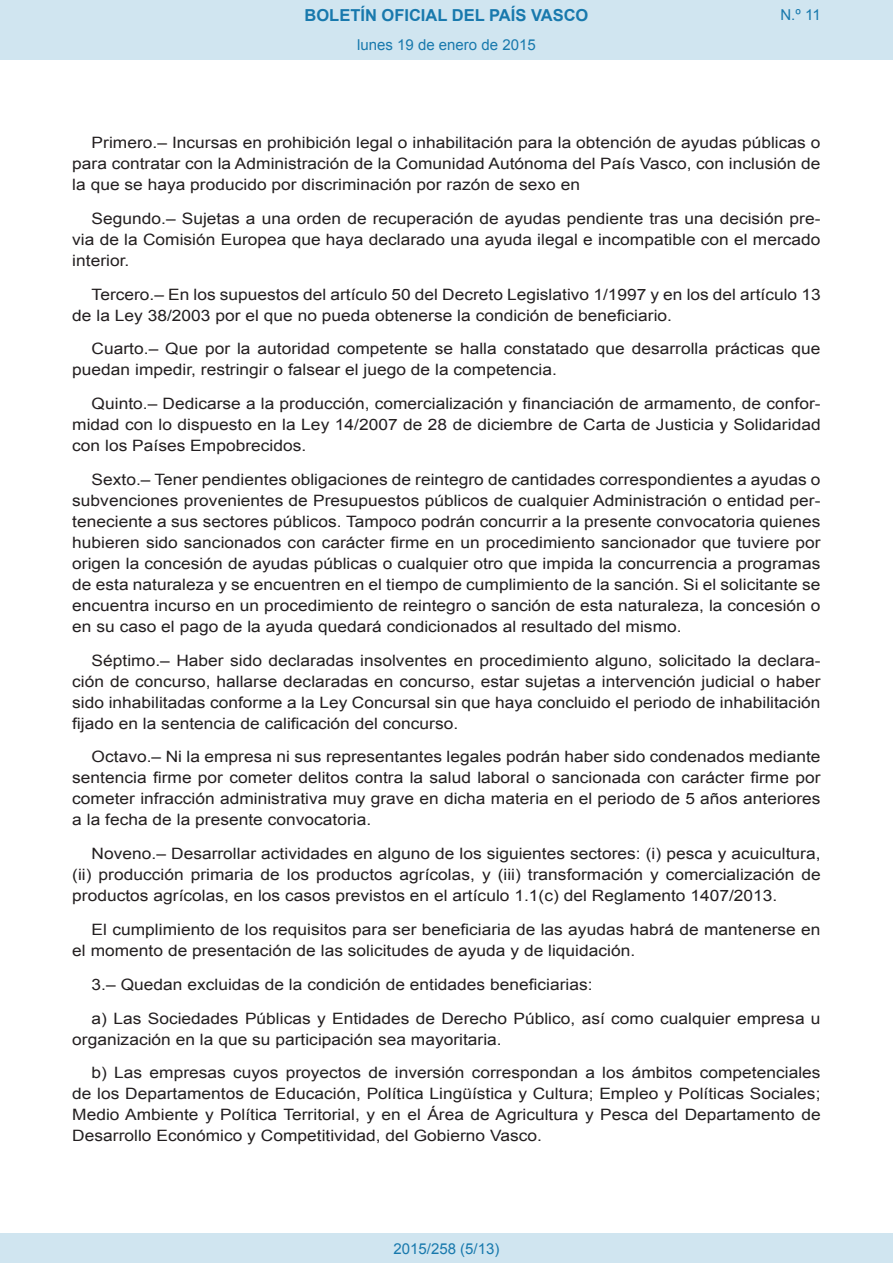
<style>
.page{position:relative;width:893px;height:1263px;background:#fff}
.page>*{position:absolute;margin:0;border:0;box-sizing:border-box;transform-origin:0 0}
.t1{font:700 16.5px "Arial";color:#1879ad}
.BOPVDetalle{font:15.6px/21px "Arial";color:#231f20;text-align:justify;scale:1.11 1}
.Paginacion_Centro{font:15px "Arial";color:#1879ad}
</style>
<div class="page">
<div style="left:0;top:0;width:893px;height:60px;background:#d0e5f0"></div>
<div style="left:0;top:1233px;width:893px;height:30px;background:#d0e5f0"></div>
<p class="t1" style="left:305px;top:4px;width:285px">BOLETÍN OFICIAL DEL PAÍS VASCO</p>
<p class="Paginacion_Centro" style="left:357px;top:35px;width:180px">lunes 19 de enero de 2015</p>
<p class="Paginacion_Centro" style="left:780px;top:5px;width:42px">N.º 11</p>
<p class="BOPVDetalle" style="left:72px;top:132px;width:676px;text-indent:19px">Primero.– Incursas en prohibición legal o inhabilitación para la obtención de ayudas públicas o para contratar con la Administración de la Comunidad Autónoma del País Vasco, con inclusión de la que se haya producido por discriminación por razón de sexo en</p>
<p class="BOPVDetalle" style="left:72px;top:208px;width:676px;text-indent:19px">Segundo.– Sujetas a una orden de recuperación de ayudas pendiente tras una decisión pre&shy;via de la Comisión Europea que haya declarado una ayuda ilegal e incompatible con el mercado interior.</p>
<p class="BOPVDetalle" style="left:72px;top:284px;width:676px;text-indent:19px">Tercero.– En los supuestos del artículo 50 del Decreto Legislativo 1/1997 y en los del artículo 13 de la Ley 38/2003 por el que no pueda obtenerse la condición de beneficiario.</p>
<p class="BOPVDetalle" style="left:72px;top:339px;width:676px;text-indent:19px">Cuarto.– Que por la autoridad competente se halla constatado que desarrolla prácticas que puedan impedir, restringir o falsear el juego de la competencia.</p>
<p class="BOPVDetalle" style="left:72px;top:393px;width:676px;text-indent:19px">Quinto.– Dedicarse a la producción, comercialización y financiación de armamento, de confor&shy;midad con lo dispuesto en la Ley 14/2007 de 28 de diciembre de Carta de Justicia y Solidaridad con los Países Empobrecidos.</p>
<p class="BOPVDetalle" style="left:72px;top:469px;width:676px;text-indent:19px">Sexto.– Tener pendientes obligaciones de reintegro de cantidades correspondientes a ayudas o subvenciones provenientes de Presupuestos públicos de cualquier Administración o entidad per&shy;teneciente a sus sectores públicos. Tampoco podrán concurrir a la presente convocatoria quienes hubieren sido sancionados con carácter firme en un procedimiento sancionador que tuviere por origen la concesión de ayudas públicas o cualquier otro que impida la concurrencia a programas de esta naturaleza y se encuentren en el tiempo de cumplimiento de la sanción. Si el solicitante se encuentra incurso en un procedimiento de reintegro o sanción de esta naturaleza, la concesión o en su caso el pago de la ayuda quedará condicionados al resultado del mismo.</p>
<p class="BOPVDetalle" style="left:72px;top:650px;width:676px;text-indent:19px">Séptimo.– Haber sido declaradas insolventes en procedimiento alguno, solicitado la declara&shy;ción de concurso, hallarse declaradas en concurso, estar sujetas a intervención judicial o haber sido inhabilitadas conforme a la Ley Concursal sin que haya concluido el periodo de inhabilitación fijado en la sentencia de calificación del concurso.</p>
<p class="BOPVDetalle" style="left:72px;top:747px;width:676px;text-indent:19px">Octavo.– Ni la empresa ni sus representantes legales podrán haber sido condenados mediante sentencia firme por cometer delitos contra la salud laboral o sancionada con carácter firme por cometer infracción administrativa muy grave en dicha materia en el periodo de 5 años anteriores a la fecha de la presente convocatoria.</p>
<p class="BOPVDetalle" style="left:72px;top:843px;width:676px;text-indent:19px">Noveno.– Desarrollar actividades en alguno de los siguientes sectores: (i) pesca y acuicultura, (ii) producción primaria de los productos agrícolas, y (iii) transformación y comercialización de productos agrícolas, en los casos previstos en el artículo 1.1(c) del Reglamento 1407/2013.</p>
<p class="BOPVDetalle" style="left:72px;top:919px;width:676px;text-indent:19px">El cumplimiento de los requisitos para ser beneficiaria de las ayudas habrá de mantenerse en el momento de presentación de las solicitudes de ayuda y de liquidación.</p>
<p class="BOPVDetalle" style="left:92px;top:974px;width:453px">3.– Quedan excluidas de la condición de entidades beneficiarias:</p>
<p class="BOPVDetalle" style="left:72px;top:1008px;width:676px;text-indent:19px">a) Las Sociedades Públicas y Entidades de Derecho Público, así como cualquier empresa u organización en la que su participación sea mayoritaria.</p>
<p class="BOPVDetalle" style="left:72px;top:1062px;width:676px;text-indent:19px">b) Las empresas cuyos proyectos de inversión correspondan a los ámbitos competenciales de los Departamentos de Educación, Política Lingüística y Cultura; Empleo y Políticas Sociales; Medio Ambiente y Política Territorial, y en el Área de Agricultura y Pesca del Departamento de Desarrollo Económico y Competitividad, del Gobierno Vasco.</p>
<p class="Paginacion_Centro" style="left:393px;top:1238px;width:107px">2015/258 (5/13)</p>
</div>
